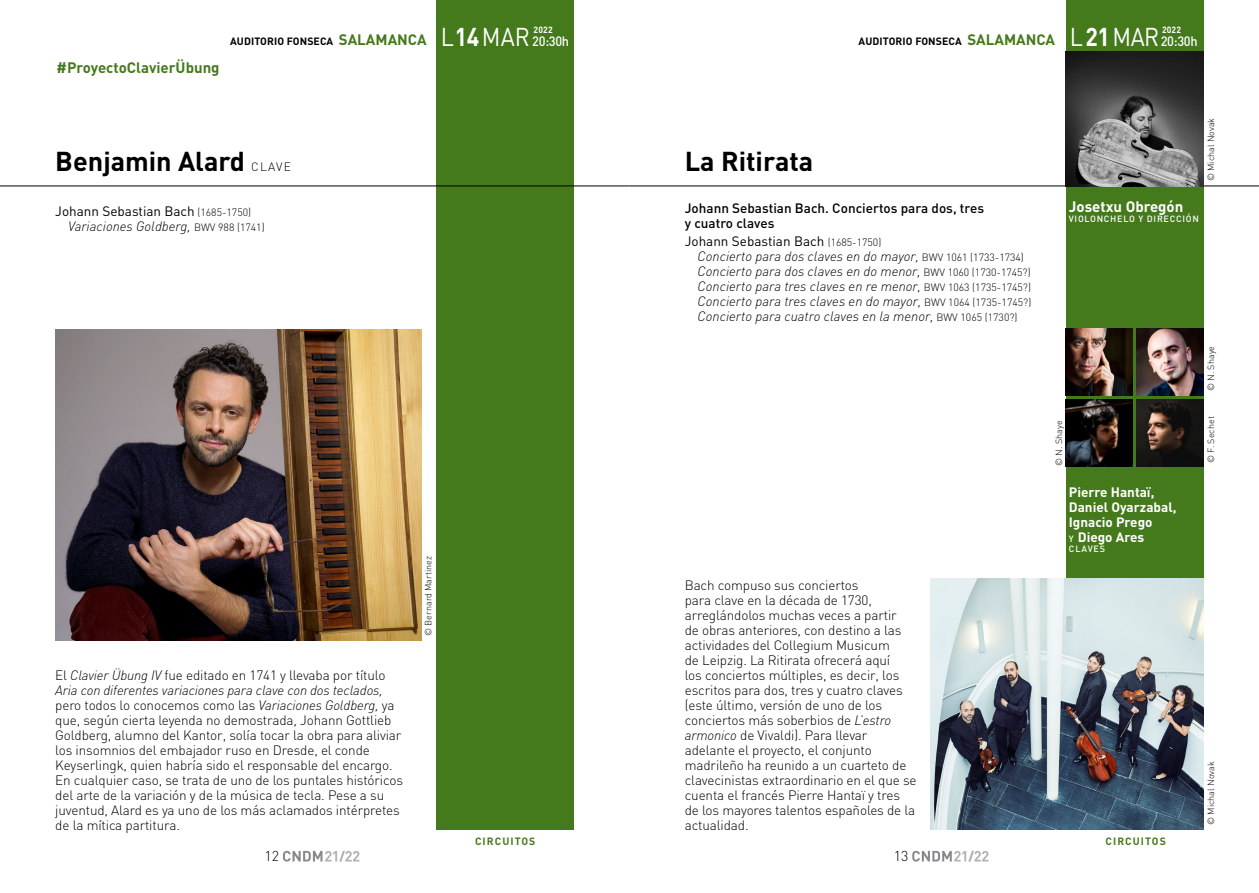
<style>
.page{position:relative;width:1259px;height:893px;background:#fff}
.page>*{position:absolute;margin:0;border:0;box-sizing:border-box;transform-origin:0 0}
.t1{font:700 27px "DIN";color:#000}
.t2{font:700 15px "DIN";color:#457a1c}
.t3{font:700 15px "DIN";color:#fff}
.t4{font:300 14.25px "DIN";color:#000}
.t5{font:300 13.5px/15px "DIN";letter-spacing:-.01em;color:#000}
.t6{font:italic 300 13.5px/15px "DIN";color:#000}
.t7{font:500 13.5px/15px "DIN";color:#000}
.t8{font:700 13.5px/15px "DIN";color:#fff}
.t9{font:500 13.5px "DIN";letter-spacing:-.025em;color:#fff;scale:.95 1}
.t10{font:300 12px "DIN";letter-spacing:.1em;color:#000}
.t11{font:700 10.5px "DIN";letter-spacing:.01em;color:#000}
.t12{font:300 10.5px/15px "DIN";color:#000}
.t13{font:700 10.5px "DIN";letter-spacing:.1em;color:#457a1c}
.t14{font:300 9px "DIN";color:#000}
.t15{font:500 9px "DIN";letter-spacing:.08em;color:#fff}
.t16{font:700 9px "DIN";letter-spacing:.02em;color:#fff;scale:.95 1}
.s1{font-size:15px;color:#457a1c}
.s2{font-weight:400;font-size:25.5px;color:#fff}
.s3{font-size:25.5px;color:#fff}
.s4{font-weight:400;font-size:13.5px}
.s5{font-style:italic;font-size:13.5px}
.s6{font-weight:400;font-style:normal}
.s7{font-style:normal;font-size:10.5px}
.s8{font-style:italic}
.s9{font-weight:500;font-size:9px}
</style>
<div class="page">
<svg style="left:912px;top:851px;width:76px;height:11px"></svg>
<svg style="left:283px;top:851px;width:76px;height:11px"></svg>
<div style="left:1066px;top:0;width:137px;height:829px;background:#457a1c"></div>
<hr style="left:629px;top:186px;width:630px;height:1px;background:#000">
<img style="left:1066px;top:51px;width:137px;height:135px">
<img style="left:930px;top:578px;width:273px;height:251px">
<img style="left:1066px;top:329px;width:66px;height:67px">
<img style="left:1137px;top:329px;width:66px;height:67px">
<img style="left:1137px;top:400px;width:66px;height:67px">
<img style="left:1066px;top:400px;width:66px;height:67px">
<div style="left:436px;top:0;width:138px;height:829px;background:#457a1c"></div>
<hr style="left:0;top:186px;width:629px;height:1px;background:#000">
<img style="left:55px;top:330px;width:366px;height:310px">
<p class="t2" style="left:57px;top:58px;width:164px">#ProyectoClavierÜbung</p>
<p class="t11" style="left:230px;top:35px;width:301px">AUDITORIO FONSECA <span class="s1">SALAMANCA</span> <span class="s2">L</span><span class="s3">14</span><span class="s2">MAR</span></p>
<p class="t16" style="left:533px;top:24px;width:22px">2022</p>
<p class="t9" style="left:532px;top:33px;width:40px">20:30h</p>
<p class="t11" style="left:858px;top:35px;width:302px">AUDITORIO FONSECA <span class="s1">SALAMANCA</span> <span class="s2">L</span><span class="s3">21</span><span class="s2">MAR</span></p>
<p class="t16" style="left:1162px;top:24px;width:22px">2022</p>
<p class="t9" style="left:1160px;top:33px;width:40px">20:30h</p>
<h1 class="t1" style="left:55px;top:144px;width:191px">Benjamin Alard</h1>
<p class="t10" style="left:251px;top:160px;width:41px">CLAVE</p>
<p class="t12" style="left:68px;top:205px;width:198px;text-indent:-13px"><span class="s4">Johann Sebastian Bach</span> (1685-1750)<br><span class="s5">Variaciones Goldberg,</span> BWV 988 (1741)</p>
<h1 class="t1" style="left:685px;top:144px;width:130px">La Ritirata</h1>
<p class="t7" style="left:685px;top:200px;width:301px">Johann Sebastian Bach. Conciertos para dos, tres y cuatro claves</p>
<p class="t6" style="left:697px;top:234px;width:335px;text-indent:-13px"><span class="s6">Johann Sebastian Bach</span> <span class="s7">(1685-1750)<br></span>Concierto para dos claves en do mayor, <span class="s7">BWV 1061 (1733-1734)<br></span>Concierto para dos claves en do menor, <span class="s7">BWV 1060 (1730-1745?)<br></span>Concierto para tres claves en re menor, <span class="s7">BWV 1063 (1735-1745?)<br></span>Concierto para tres claves en do mayor, <span class="s7">BWV 1064 (1735-1745?)<br></span>Concierto para cuatro claves en la menor, <span class="s7">BWV 1065 (1730?)</span></p>
<p class="t3" style="left:1068px;top:196px;width:116px">Josetxu Obregón</p>
<p class="t15" style="left:1068px;top:213px;width:132px">VIOLONCHELO Y DIRECCIÓN</p>
<p class="t14" style="left:1205px;top:181px;width:65px;rotate:-90deg">© Michal Novak</p>
<p class="t14" style="left:1205px;top:391px;width:47px;rotate:-90deg">© N. Shaye</p>
<p class="t14" style="left:1053px;top:466px;width:47px;rotate:-90deg">© N. Shaye</p>
<p class="t5" style="left:55px;top:667px;width:349px">El <span class="s8">Clavier Übung IV</span> fue editado en 1741 y llevaba por título <span class="s8">Aria con diferentes variaciones para clave con dos teclados, </span>pero todos lo conocemos como las <span class="s8">Variaciones Goldberg,</span> ya que, según cierta leyenda no demostrada, Johann Gottlieb Goldberg, alumno del Kantor, solía tocar la obra para aliviar los insomnios del embajador ruso en Dresde, el conde Keyserlingk, quien habría sido el responsable del encargo.<br>En cualquier caso, se trata de uno de los puntales históricos del arte de la variación y de la música de tecla. Pese a su juventud, Alard es ya uno de los más aclamados intérpretes de la mítica partitura.</p>
<p class="t14" style="left:423px;top:636px;width:81px;rotate:-90deg">© Bernard Martinez</p>
<p class="t5" style="left:685px;top:577px;width:233px">Bach compuso sus conciertos<br>para clave en la década de 1730, arreglándolos muchas veces a partir<br>de obras anteriores, con destino a las actividades del Collegium Musicum<br>de Leipzig. La Ritirata ofrecerá aquí<br>los conciertos múltiples, es decir, los escritos para dos, tres y cuatro claves (este último, versión de uno de los conciertos más soberbios de <span class="s8">L’estro armonico</span> de Vivaldi). Para llevar adelante el proyecto, el conjunto madrileño ha reunido a un cuarteto de clavecinistas extraordinario en el que se cuenta el francés Pierre Hantaï y tres de los mayores talentos españoles de la actualidad.</p>
<p class="t8" style="left:1068px;top:484px;width:109px">Pierre Hantaï,<br>Daniel Oyarzabal,<br>Ignacio Prego<br><span class="s9">Y</span> Diego Ares</p>
<p class="t15" style="left:1068px;top:543px;width:38px">CLAVES</p>
<p class="t13" style="left:475px;top:834px;width:62px">CIRCUITOS</p>
<p class="t13" style="left:1105px;top:834px;width:62px">CIRCUITOS</p>
<p class="t4" style="left:265px;top:847px;width:16px">12</p>
<p class="t4" style="left:894px;top:847px;width:16px">13</p>
<p class="t14" style="left:1205px;top:463px;width:48px;rotate:-90deg">© F. Sechet</p>
<p class="t14" style="left:1205px;top:825px;width:65px;rotate:-90deg">© Michal Novak</p>
</div>
